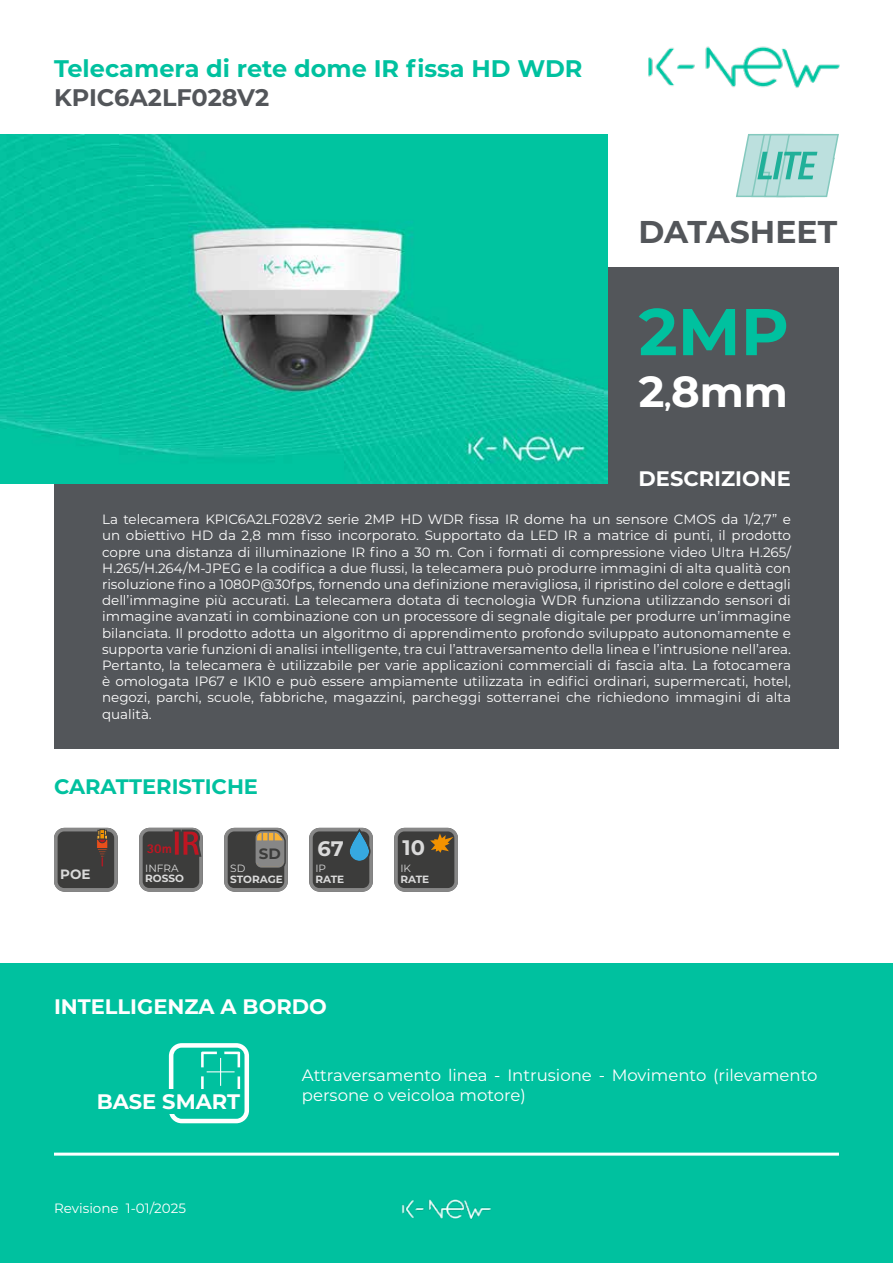
<style>
.page{position:relative;width:893px;height:1263px;background:#fff}
.page>*{position:absolute;margin:0;border:0;box-sizing:border-box;transform-origin:0 0}
.t1{font:700 66px "Montserrat";color:#00c19f}
.t2{font:700 43.5px "Montserrat";color:#fff}
.t3{font:700 31.5px "Montserrat";color:#53565a}
.t4{font:700 24px "Montserrat";color:#00c19f}
.t5{font:700 24px "Montserrat";color:#53565a}
.t6{font:700 21px "Montserrat";color:#fff}
.t7{font:700 21px "Montserrat";color:#00c19f}
.t8{font:700 21px "Montserrat";color:#dadada}
.t9{font:16.5px "Montserrat";color:#fff}
.t10{font:700 15px "Montserrat";color:#3c3c3b}
.t11{font:13.5px/16.2px "Montserrat";color:#fff;text-align:justify}
.t12{font:700 13.5px "Montserrat";color:#dadada}
.t13{font:800 13.5px "Rotis Sans Serif Std";color:#be1622}
.t14{font:700 10.5px "Montserrat";color:#dadada}
.t15{font:10.5px "Montserrat";color:#dadada}
.s1{font-size:25.5px}
.s2{font-size:42px}
</style>
<div class="page">
<div style="left:54px;top:267px;width:785px;height:481px;background:#53565a"></div>
<img style="left:648px;top:46px;width:192px;height:42px">
<img style="left:0;top:135px;width:607px;height:348px">
<div style="left:0;top:963px;width:893px;height:300px;background:#00c19f"></div>
<img style="left:401px;top:1199px;width:90px;height:20px">
<hr style="left:54px;top:1152px;width:785px;height:3px;background:#fff">
<svg style="left:169px;top:1043px;width:80px;height:80px"></svg>
<div style="left:161px;top:1089px;width:82px;height:24px;background:#00c19f"></div>
<svg style="left:736px;top:133px;width:103px;height:65px;background:#aedcd7"></svg>
<svg style="left:139px;top:828px;width:64px;height:63px;background:#564a4a"></svg>
<svg style="left:54px;top:828px;width:64px;height:64px;background:#55504d"></svg>
<svg style="left:309px;top:828px;width:64px;height:64px;background:#4e585c"></svg>
<svg style="left:224px;top:828px;width:64px;height:64px;background:#64615d"></svg>
<svg style="left:394px;top:828px;width:64px;height:64px;background:#58534b"></svg>
<h3 class="t4" style="left:54px;top:51px;width:530px">Telecamera di rete dome IR fissa HD WDR</h3>
<h3 class="t5" style="left:54px;top:80px;width:217px">KPIC6A2LF028V2</h3>
<h3 class="t3" style="left:639px;top:209px;width:200px">DATASHEET</h3>
<h1 class="t1" style="left:639px;top:284px;width:152px">2MP</h1>
<h2 class="t2" style="left:639px;top:361px;width:151px">2<span class="s1">,</span>8<span class="s2">mm</span></h2>
<h3 class="t6" style="left:639px;top:463px;width:154px">DESCRIZIONE</h3>
<p class="t11" style="left:102px;top:511px;width:690px">La telecamera KPIC6A2LF028V2 serie 2MP HD WDR fissa IR dome ha un sensore CMOS da 1/2,7” e un obiettivo HD da 2,8 mm fisso incorporato. Supportato da LED IR a matrice di punti, il prodotto copre una distanza di illuminazione IR fino a 30 m. Con i formati di compressione video Ultra H.265/ H.265/H.264/M-JPEG e la codifica a due flussi, la telecamera può produrre immagini di alta qualità con risoluzione fino a 1080P@30fps, fornendo una definizione meravigliosa, il ripristino del colore e dettagli dell’immagine più accurati. La telecamera dotata di tecnologia WDR funziona utilizzando sensori di immagine avanzati in combinazione con un processore di segnale digitale per produrre un’immagine bilanciata. Il prodotto adotta un algoritmo di apprendimento profondo sviluppato autonomamente e supporta varie funzioni di analisi intelligente, tra cui l’attraversamento della linea e l’intrusione nell’area.<br>Pertanto, la telecamera è utilizzabile per varie applicazioni commerciali di fascia alta. La fotocamera è omologata IP67 e IK10 e può essere ampiamente utilizzata in edifici ordinari, supermercati, hotel, negozi, parchi, scuole, fabbriche, magazzini, parcheggi sotterranei che richiedono immagini di alta qualità.</p>
<h3 class="t7" style="left:54px;top:772px;width:206px">CARATTERISTICHE</h3>
<p class="t13" style="left:147px;top:840px;width:27px">30m</p>
<p class="t10" style="left:259px;top:843px;width:23px">SD</p>
<h3 class="t8" style="left:318px;top:834px;width:28px">67</h3>
<h3 class="t8" style="left:403px;top:832px;width:24px">10</h3>
<p class="t15" style="left:145px;top:861px;width:35px">INFRA</p>
<p class="t12" style="left:60px;top:864px;width:32px">POE</p>
<p class="t14" style="left:145px;top:871px;width:40px">ROSSO</p>
<p class="t15" style="left:230px;top:861px;width:17px">SD</p>
<p class="t14" style="left:230px;top:871px;width:54px">STORAGE</p>
<p class="t15" style="left:315px;top:861px;width:12px">IP</p>
<p class="t14" style="left:315px;top:871px;width:30px">RATE</p>
<p class="t15" style="left:400px;top:861px;width:12px">IK</p>
<p class="t14" style="left:400px;top:871px;width:30px">RATE</p>
<h3 class="t6" style="left:54px;top:991px;width:274px">INTELLIGENZA A BORDO</h3>
<p class="t9" style="left:302px;top:1064px;width:517px">Attraversamento linea - Intrusione - Movimento (rilevamento</p>
<h3 class="t6" style="left:97px;top:1086px;width:145px">BASE SMART</h3>
<p class="t9" style="left:302px;top:1084px;width:226px">persone o veicoloa motore)</p>
<p class="t11" style="left:54px;top:1199px;width:134px">Revisione 1-01/2025</p>
</div>
